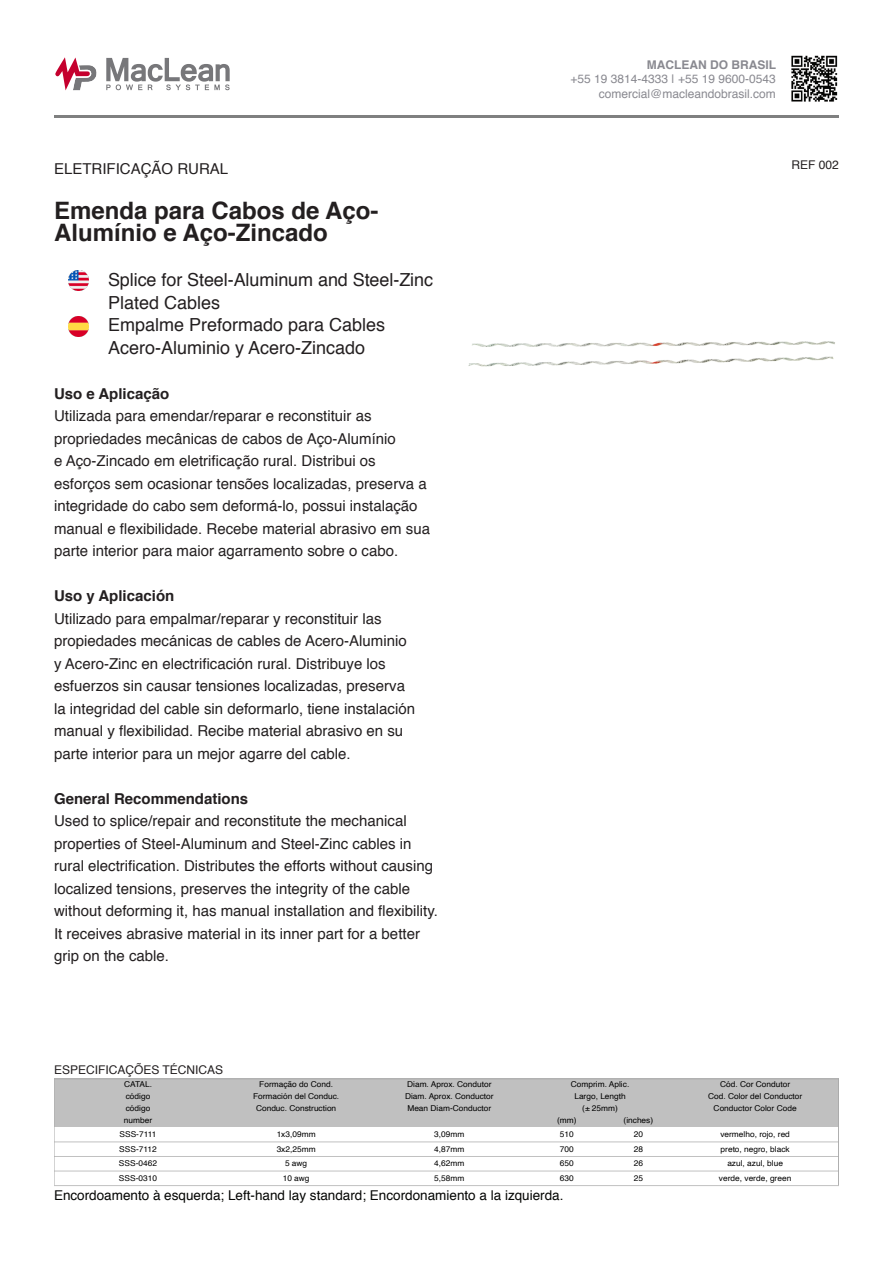
<style>
.page{position:relative;width:893px;height:1263px;background:#fff}
.page>*{position:absolute;margin:0;border:0;box-sizing:border-box;transform-origin:0 0}
.t1{font:700 24px/22.5px "Helvetica";color:#231f20}
.t2{font:18px/22.5px "Helvetica";color:#231f20}
.t3{font:15px/22.5px "Helvetica";color:#231f20}
.t4{font:700 15px "Helvetica";color:#231f20}
.t5{font:13.5px "Helvetica";color:#040503}
.t6{font:12px/14.4px "Helvetica";color:#898990;text-align:right}
.t7{font:12px "Helvetica";color:#231f20}
.t8{font:700 12px "Helvetica";color:#898990}
.t9{font:8.1px "Helvetica";color:#000}
</style>
<div class="page">
<hr style="left:54px;top:115px;width:785px;height:2px;background:#7f8080">
<img style="left:791px;top:55px;width:47px;height:47px">
<svg style="left:106px;top:58px;width:124px;height:32px"></svg>
<svg style="left:55px;top:57px;width:42px;height:34px"></svg>
<div style="left:54px;top:1079px;width:168px;height:12px;background:#c0c0c0"></div>
<div style="left:222px;top:1079px;width:148px;height:12px;background:#c0c0c0"></div>
<div style="left:370px;top:1079px;width:158px;height:12px;background:#c0c0c0"></div>
<div style="left:528px;top:1079px;width:144px;height:12px;background:#c0c0c0"></div>
<div style="left:672px;top:1079px;width:166px;height:12px;background:#c0c0c0"></div>
<div style="left:54px;top:1091px;width:168px;height:12px;background:#c0c0c0"></div>
<div style="left:222px;top:1091px;width:148px;height:12px;background:#c0c0c0"></div>
<div style="left:370px;top:1091px;width:158px;height:12px;background:#c0c0c0"></div>
<div style="left:528px;top:1091px;width:144px;height:12px;background:#c0c0c0"></div>
<div style="left:672px;top:1091px;width:166px;height:12px;background:#c0c0c0"></div>
<div style="left:54px;top:1103px;width:168px;height:12px;background:#c0c0c0"></div>
<div style="left:222px;top:1103px;width:148px;height:12px;background:#c0c0c0"></div>
<div style="left:370px;top:1103px;width:158px;height:12px;background:#c0c0c0"></div>
<div style="left:528px;top:1103px;width:144px;height:12px;background:#c0c0c0"></div>
<div style="left:672px;top:1103px;width:166px;height:12px;background:#c0c0c0"></div>
<div style="left:54px;top:1115px;width:168px;height:12px;background:#c0c0c0"></div>
<div style="left:528px;top:1115px;width:77px;height:12px;background:#c0c0c0"></div>
<div style="left:605px;top:1115px;width:67px;height:12px;background:#c0c0c0"></div>
<div style="left:222px;top:1115px;width:148px;height:12px;background:#c0c0c0"></div>
<div style="left:370px;top:1115px;width:78px;height:12px;background:#c0c0c0"></div>
<div style="left:448px;top:1115px;width:80px;height:12px;background:#c0c0c0"></div>
<div style="left:672px;top:1115px;width:166px;height:12px;background:#c0c0c0"></div>
<hr style="left:54px;top:1141px;width:785px;height:1px;background:#c0c0c0">
<hr style="left:54px;top:1156px;width:785px;height:1px;background:#c0c0c0">
<hr style="left:54px;top:1170px;width:785px;height:1px;background:#c0c0c0">
<hr style="left:54px;top:1078px;width:1px;height:108px;background:#aaa">
<hr style="left:838px;top:1078px;width:1px;height:108px;background:#aaa">
<hr style="left:54px;top:1078px;width:785px;height:1px;background:#aaa">
<hr style="left:54px;top:1185px;width:785px;height:1px;background:#c0c0c0">
<img style="left:69px;top:317px;width:19px;height:19px">
<img style="left:69px;top:270px;width:19px;height:20px">
<img style="left:468px;top:341px;width:367px;height:26px">
<p class="t3" style="left:54px;top:158px;width:176px">ELETRIFICAÇÃO RURAL</p>
<h1 class="t1" style="left:54px;top:199px;width:326px">Emenda para Cabos de Aço-<br>Alumínio e Aço-Zincado</h1>
<p class="t2" style="left:108px;top:269px;width:327px">Splice for Steel-Aluminum and Steel-Zinc<br>Plated Cables<br>Empalme Preformado para Cables<br>Acero-Aluminio y Acero-Zincado</p>
<p class="t4" style="left:54px;top:381px;width:117px">Uso e Aplicação</p>
<p class="t3" style="left:54px;top:405px;width:377px">Utilizada para emendar/reparar e reconstituir as propriedades mecânicas de cabos de Aço-Alumínio<br>e Aço-Zincado em eletrificação rural. Distribui os esforços sem ocasionar tensões localizadas, preserva a integridade do cabo sem deformá-lo, possui instalação manual e flexibilidade. Recebe material abrasivo em sua parte interior para maior agarramento sobre o cabo.</p>
<p class="t4" style="left:54px;top:584px;width:122px">Uso y Aplicación</p>
<p class="t3" style="left:54px;top:608px;width:362px">Utilizado para empalmar/reparar y reconstituir las propiedades mecánicas de cables de Acero-Aluminio y Acero-Zinc en electrificación rural. Distribuye los esfuerzos sin causar tensiones localizadas, preserva la integridad del cable sin deformarlo, tiene instalación manual y flexibilidad. Recibe material abrasivo en su parte interior para un mejor agarre del cable.</p>
<p class="t4" style="left:54px;top:786px;width:196px">General Recommendations</p>
<p class="t3" style="left:54px;top:810px;width:385px">Used to splice/repair and reconstitute the mechanical properties of Steel-Aluminum and Steel-Zinc cables in rural electrification. Distributes the efforts without causing localized tensions, preserves the integrity of the cable without deforming it, has manual installation and flexibility.<br>It receives abrasive material in its inner part for a better grip on the cable.</p>
<p class="t7" style="left:54px;top:1060px;width:171px">ESPECIFICAÇÕES TÉCNICAS</p>
<p class="t8" style="left:647px;top:55px;width:131px">MACLEAN DO BRASIL</p>
<p class="t6" style="left:570px;top:72px;width:207px">+55 19 3814-4333 | +55 19 9600-0543 comercial@macleandobrasil.com</p>
<p class="t7" style="left:792px;top:156px;width:49px">REF 002</p>
<p class="t9" style="left:124px;top:1078px;width:29px">CATAL.</p>
<p class="t9" style="left:259px;top:1078px;width:75px">Formação do Cond.</p>
<p class="t9" style="left:407px;top:1078px;width:86px">Diam. Aprox. Condutor</p>
<p class="t9" style="left:571px;top:1078px;width:60px">Comprim. Aplic.</p>
<p class="t9" style="left:720px;top:1078px;width:72px">Cód. Cor Condutor</p>
<p class="t9" style="left:126px;top:1090px;width:26px">código</p>
<p class="t9" style="left:253px;top:1090px;width:88px">Formación del Conduc.</p>
<p class="t9" style="left:405px;top:1090px;width:90px">Diam. Aprox. Conductor</p>
<p class="t9" style="left:574px;top:1090px;width:53px">Largo, Length</p>
<p class="t9" style="left:708px;top:1090px;width:96px">Cod. Color del Conductor</p>
<p class="t9" style="left:126px;top:1102px;width:26px">código</p>
<p class="t9" style="left:256px;top:1102px;width:82px">Conduc. Construction</p>
<p class="t9" style="left:407px;top:1102px;width:85px">Mean Diam-Conductor</p>
<p class="t9" style="left:582px;top:1102px;width:37px">(± 25mm)</p>
<p class="t9" style="left:714px;top:1102px;width:85px">Conductor Color Code</p>
<p class="t9" style="left:124px;top:1114px;width:30px">number</p>
<p class="t9" style="left:557px;top:1114px;width:21px">(mm)</p>
<p class="t9" style="left:624px;top:1114px;width:31px">(inches)</p>
<p class="t9" style="left:120px;top:1128px;width:38px">SSS-7111</p>
<p class="t9" style="left:277px;top:1128px;width:40px">1x3,09mm</p>
<p class="t9" style="left:434px;top:1128px;width:32px">3,09mm</p>
<p class="t9" style="left:560px;top:1128px;width:15px">510</p>
<p class="t9" style="left:634px;top:1128px;width:11px">20</p>
<p class="t9" style="left:720px;top:1128px;width:71px">vermelho, rojo, red</p>
<p class="t9" style="left:119px;top:1143px;width:39px">SSS-7112</p>
<p class="t9" style="left:277px;top:1143px;width:40px">3x2,25mm</p>
<p class="t9" style="left:434px;top:1143px;width:32px">4,87mm</p>
<p class="t9" style="left:560px;top:1143px;width:15px">700</p>
<p class="t9" style="left:634px;top:1143px;width:11px">28</p>
<p class="t9" style="left:721px;top:1143px;width:71px">preto, negro, black</p>
<p class="t9" style="left:119px;top:1157px;width:40px">SSS-0462</p>
<p class="t9" style="left:285px;top:1157px;width:24px">5 awg</p>
<p class="t9" style="left:434px;top:1157px;width:32px">4,62mm</p>
<p class="t9" style="left:560px;top:1157px;width:15px">650</p>
<p class="t9" style="left:634px;top:1157px;width:11px">26</p>
<p class="t9" style="left:727px;top:1157px;width:57px">azul, azul, blue</p>
<p class="t9" style="left:119px;top:1172px;width:40px">SSS-0310</p>
<p class="t9" style="left:283px;top:1172px;width:28px">10 awg</p>
<p class="t9" style="left:434px;top:1172px;width:32px">5,58mm</p>
<p class="t9" style="left:560px;top:1172px;width:15px">630</p>
<p class="t9" style="left:634px;top:1172px;width:11px">25</p>
<p class="t9" style="left:719px;top:1172px;width:74px">verde, verde, green</p>
<p class="t5" style="left:54px;top:1185px;width:511px">Encordoamento à esquerda; Left-hand lay standard; Encordonamiento a la izquierda.</p>
</div>
